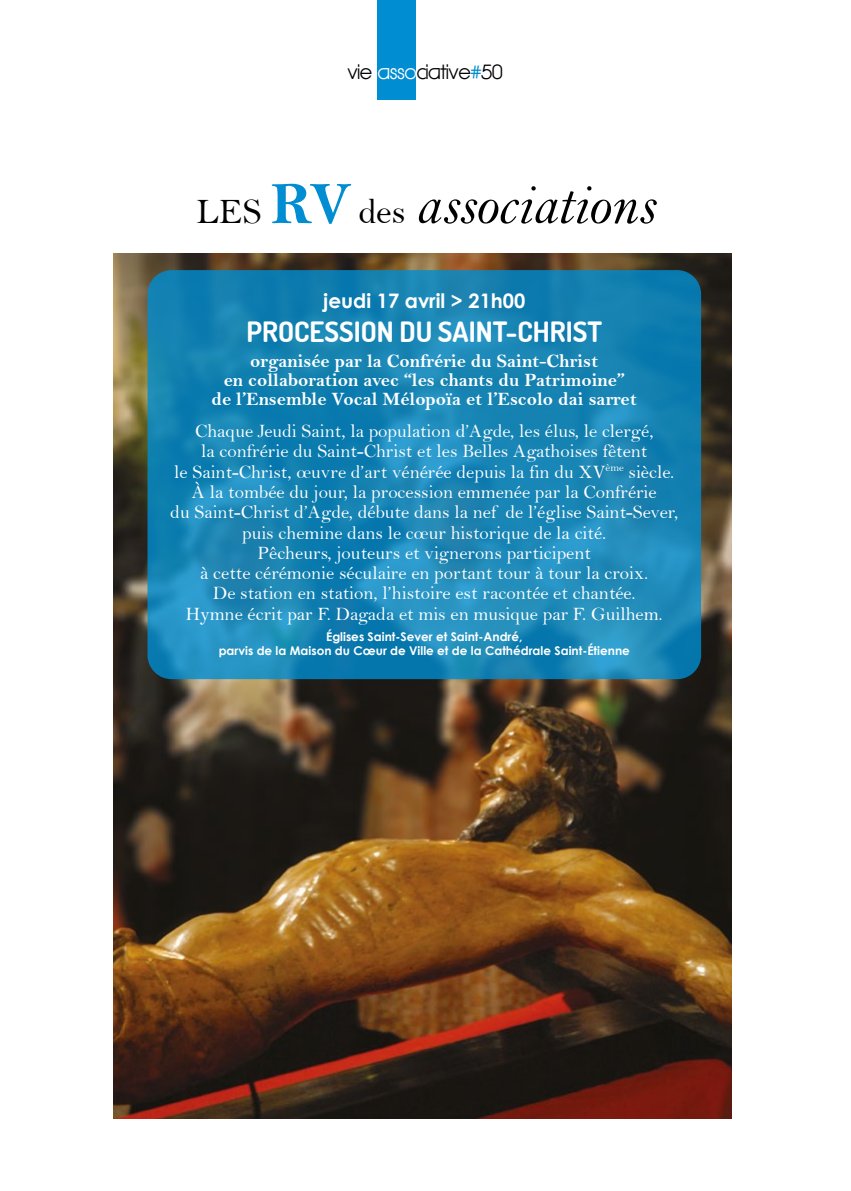
<style>
.page{position:relative;width:851px;height:1191px;background:#fff}
.page>*{position:absolute;margin:0;border:0;box-sizing:border-box;transform-origin:0 0}
.t1{font:56px "Bell MT Italic";letter-spacing:-.01em;color:#000}
.t2{font:200 28px "Dosis";color:#fff}
.t3{font:700 20px "Century Gothic";color:#fff}
.t4{font:700 20px "Hasteristico";color:#000}
.t5{font:19px/20.2px "Bell";color:#fff;text-align:center}
.t6{font:19px/19.2px "Bell MT Bold";color:#fff;text-align:center}
.t7{font:700 12px/14px "Century Gothic";color:#fff;text-align:center}
.s1{color:#fff}
.s2{color:#008dd1}
.s3{font-family:"Bell";font-size:36px}
.s4{font-family:"Bell MT Bold";font-size:60px;color:#008dd1}
</style>
<div class="page">
<img style="left:113px;top:253px;width:618px;height:866px">
<svg style="left:147px;top:270px;width:554px;height:409px;background:#1885b5"></svg>
<div style="left:377px;top:0;width:39px;height:99px;background:#008dd1"></div>
<p class="t4" style="left:348px;top:60px;width:157px">vie <span class="s1">asso</span>ciative<span class="s2">#</span>50</p>
<h1 class="t1" style="left:196px;top:172px;width:459px"><span class="s3">LES</span> <span class="s4">RV</span> <span class="s3">des</span> associations</h1>
<p class="t3" style="left:323px;top:285px;width:204px">jeudi 17 avril &gt; 21h00</p>
<h2 class="t2" style="left:246px;top:312px;width:357px">PROCESSION DU SAINT-CHRIST</h2>
<p class="t6" style="left:211px;top:351px;width:427px">organisée par la Confrérie du Saint-Christ<br>en collaboration avec “les chants du Patrimoine”<br>de l’Ensemble Vocal Mélopoïa et l’Escolo dai sarret</p>
<p class="t5" style="left:170px;top:421px;width:509px">Chaque Jeudi Saint, la population d’Agde, les élus, le clergé,<br>la confrérie du Saint-Christ et les Belles Agathoises fêtent<br>le Saint-Christ, œuvre d’art vénérée depuis la fin du XV<sup>ème</sup> siècle.<br>À la tombée du jour, la procession emmenée par la Confrérie<br>du Saint-Christ d’Agde, débute dans la nef de l’église Saint-Sever, puis chemine dans le cœur historique de la cité.<br>Pêcheurs, jouteurs et vignerons participent<br>à cette cérémonie séculaire en portant tour à tour la croix.<br>De station en station, l’histoire est racontée et chantée.<br>Hymne écrit par F. Dagada et mis en musique par F. Guilhem.</p>
<p class="t7" style="left:219px;top:629px;width:412px">Églises Saint-Sever et Saint-André,<br>parvis de la Maison du Cœur de Ville et de la Cathédrale Saint-Étienne</p>
</div>
